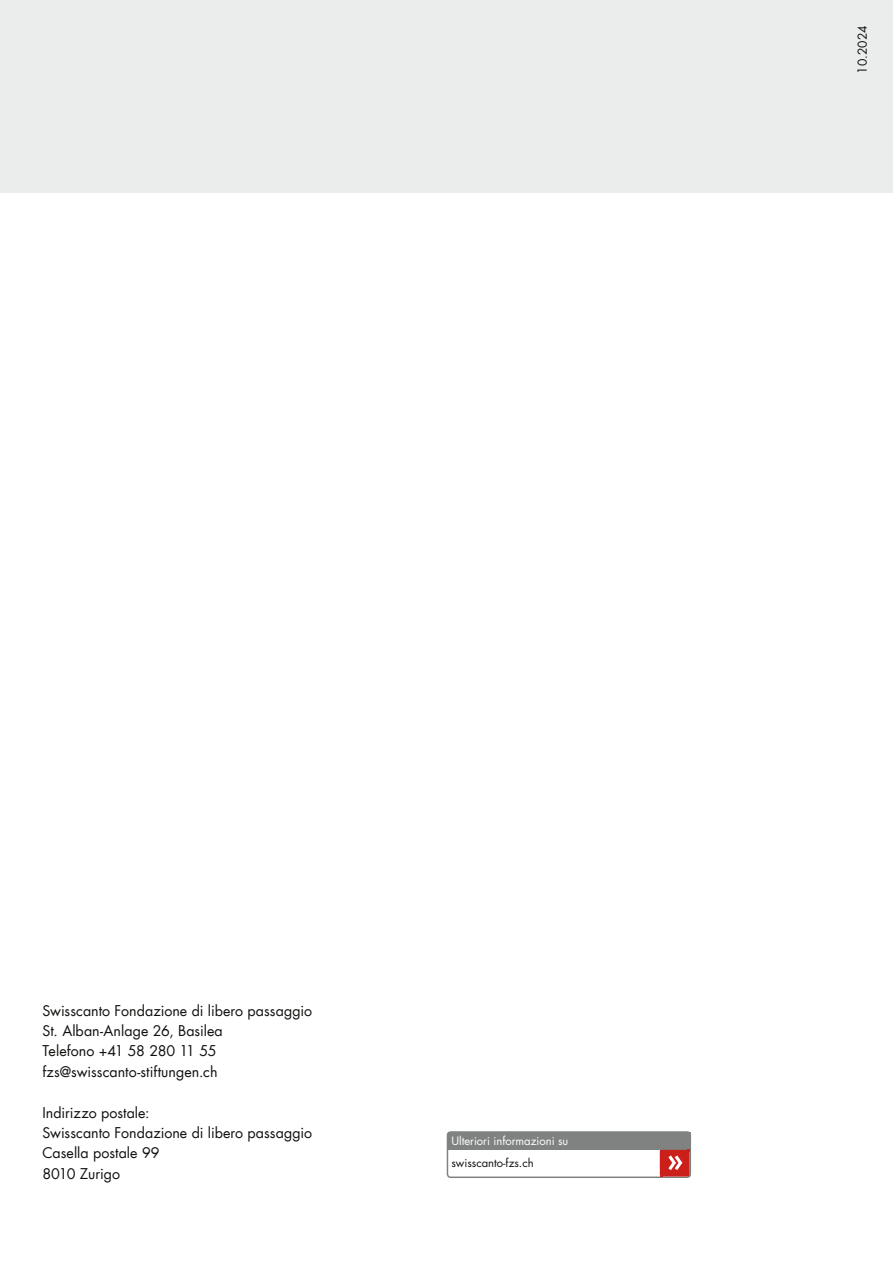
<style>
.page{position:relative;width:893px;height:1263px;background:#fff}
.page>*{position:absolute;margin:0;border:0;box-sizing:border-box;transform-origin:0 0}
.GT{font:14.25px "Futura";color:#11110f}
.Datum{font:12px "Futura";color:#11110f}
.t1{font:11.25px/21.5px "Futura";color:#fff}
.s1{color:#11110f}
</style>
<div class="page">
<div style="left:0;top:0;width:893px;height:193px;background:#ebecec"></div>
<div style="left:447px;top:1131px;width:244px;height:47px;border:2px solid #808281;border-radius:3px"></div>
<div style="left:448px;top:1133px;width:243px;height:17px;background:#808281"></div>
<div style="left:660px;top:1150px;width:30px;height:26px;background:#cb1f19;border-radius:2px"></div>
<hr style="left:660px;top:1150px;width:2px;height:26px;background:#cb1f19">
<svg style="left:668px;top:1150px;width:22px;height:20px"></svg>
<p class="Datum" style="left:855px;top:74px;width:50px;rotate:-90deg">10.2024</p>
<p class="GT" style="left:43px;top:1001px;width:271px">Swisscanto Fondazione di libero passaggio</p>
<p class="GT" style="left:43px;top:1021px;width:182px">St. Alban-Anlage 26, Basilea</p>
<p class="GT" style="left:43px;top:1042px;width:176px">Telefono +41 58 280 11 55</p>
<p class="GT" style="left:43px;top:1062px;width:177px">fzs@swisscanto-stiftungen.ch</p>
<p class="GT" style="left:43px;top:1103px;width:109px">Indirizzo postale:</p>
<p class="GT" style="left:43px;top:1123px;width:271px">Swisscanto Fondazione di libero passaggio</p>
<p class="GT" style="left:43px;top:1144px;width:119px">Casella postale 99</p>
<p class="GT" style="left:43px;top:1164px;width:79px">8010 Zurigo</p>
<p class="t1" style="left:451px;top:1131px;width:118px">Ulteriori informazioni su <span class="s1">swisscanto-fzs.ch</span></p>
</div>
